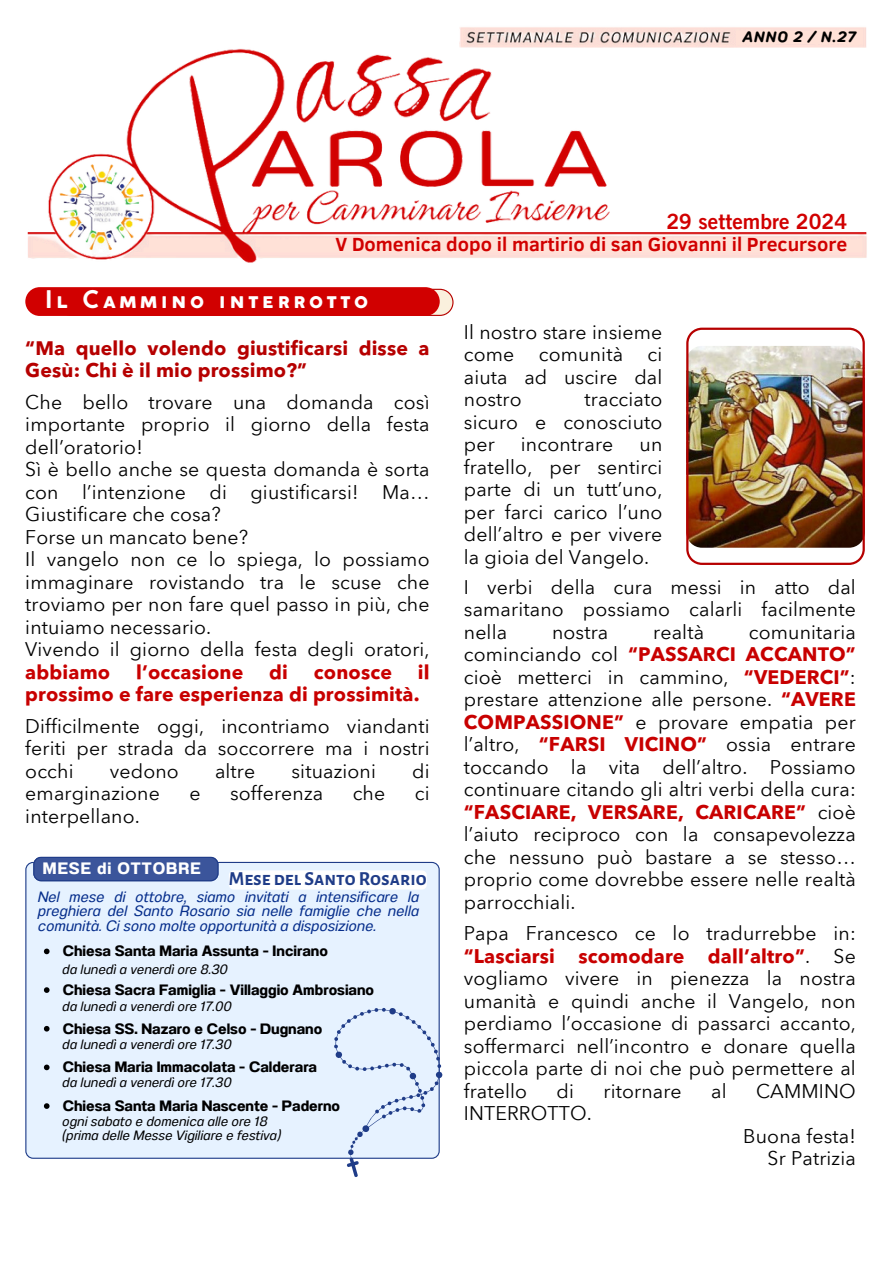
<style>
.page{position:relative;width:894px;height:1264px;background:#fff}
.page>*{position:absolute;margin:0;border:0;box-sizing:border-box;transform-origin:0 0}
.t1{font:700 24px "Coco Gothic Small Caps";letter-spacing:.145em;color:#fff}
.t2{font:21px "Trade Gothic LT Pro Bd 2";color:#d10000}
.t3{font:19.5px/22.5px "Avenir Next Arabic";letter-spacing:.01em;color:#000;text-align:justify}
.t4{font:700 19.5px/22.5px "Avenir Next Arabic";letter-spacing:.01em;color:#b60000}
.t5{font:700 19.5px/22.5px "Avenir Next Arabic";letter-spacing:.01em;color:#c80000}
.t6{font:700 19.5px "Clear Sans";color:#d10000}
.t7{font:700 19.5px "Alegreya Sans SC";color:#1f3c88}
.t8{font:700 16.5px "Anantason";letter-spacing:.06em;color:#fff}
.t9{font:700 15px "Anantason";color:#000}
.t10{font:italic 15px/14.7px "Anantason";color:#052d8b;text-align:justify}
.t11{font:italic 700 15px "TT Rounds Neue";letter-spacing:.05em;color:#000}
.t12{font:italic 13.5px "Anantason";color:#000}
.s1{font-weight:700;color:#c80000}
</style>
<div class="page">
<svg style="left:428px;top:289px;width:25px;height:27px"></svg>
<div style="left:25px;top:287px;width:414px;height:29px;background:#d10000;border-radius:14px"></div>
<img style="left:27px;top:27px;width:840px;height:236px">
<div style="left:25px;top:861px;width:414px;height:297px;background:#e6f2ff"></div>
<svg style="left:33px;top:856px;width:185px;height:25px;background:#40599d"></svg>
<svg style="left:301px;top:984px;width:142px;height:193px;background:#dee9f8"></svg>
<img style="left:686px;top:327px;width:178px;height:238px">
<div style="left:229px;top:870px;width:197px;height:19px;background:#fff;border-radius:5px"></div>
<svg style="left:44px;top:948px;width:6px;height:6px"></svg>
<svg style="left:44px;top:987px;width:6px;height:5px"></svg>
<svg style="left:44px;top:1025px;width:6px;height:6px"></svg>
<svg style="left:44px;top:1064px;width:6px;height:6px"></svg>
<svg style="left:44px;top:1103px;width:6px;height:5px"></svg>
<h2 class="t11" style="left:742px;top:27px;width:115px">ANNO 2 / N.27</h2>
<h2 class="t2" style="left:666px;top:213px;width:182px">29 settembre 2024</h2>
<h1 class="t6" style="left:335px;top:230px;width:513px">V Domenica dopo il martirio di san Giovanni il Precursore</h1>
<h3 class="t1" style="left:45px;top:290px;width:324px">Il Cammino interrotto</h3>
<p class="t4" style="left:25px;top:337px;width:405px">“Ma quello volendo giustificarsi disse a<br>Gesù: Chi è il mio prossimo?”</p>
<h2 class="t3" style="left:25px;top:391px;width:405px;text-align:left">Che bello trovare una domanda così importante proprio il giorno della festa dell’oratorio!<br>Sì è bello anche se questa domanda è sorta con l’intenzione di giustificarsi! Ma…<br>Giustificare che cosa?<br>Forse un mancato bene?<br>Il vangelo non ce lo spiega, lo possiamo immaginare rovistando tra le scuse che troviamo per non fare quel passo in più, che intuiamo necessario.<br>Vivendo il giorno della festa degli oratori, <span class="s1">abbiamo</span></h2>
<p class="t3" style="left:463px;top:321px;width:200px">Il nostro stare insieme come</p>
<p class="t3" style="left:538px;top:343px;width:86px">comunità</p>
<p class="t3" style="left:463px;top:343px;width:200px;text-indent:184px">ci aiuta ad uscire dal nostro</p>
<p class="t3" style="left:463px;top:388px;width:200px;text-indent:121px">tracciato sicuro e conosciuto per</p>
<p class="t3" style="left:521px;top:433px;width:94px">incontrare</p>
<p class="t3" style="left:463px;top:433px;width:200px;text-indent:176px">un fratello, per sentirci parte di un tutt’uno, per farci carico l’uno dell’altro e per vivere la gioia del Vangelo.</p>
<h3 class="t3" style="left:463px;top:575px;width:393px">I verbi della cura messi in atto dal samaritano possiamo calarli facilmente nella</h3>
<h3 class="t3" style="left:552px;top:620px;width:58px">nostra</h3>
<h3 class="t3" style="left:653px;top:620px;width:52px">realtà</h3>
<h3 class="t3" style="left:463px;top:620px;width:393px;text-indent:285px">comunitaria cominciando col <span class="s1">“PASSARCI ACCANTO” </span>cioè metterci in cammino, <span class="s1">“VEDERCI”</span>: prestare attenzione alle persone. <span class="s1">“AVERE COMPASSIONE”</span> e provare empatia per l’altro, <span class="s1">“FARSI VICINO”</span> ossia entrare toccando la vita dell’altro. Possiamo continuare citando gli altri verbi della cura: <span class="s1">“FASCIARE, VERSARE, CARICARE”</span> cioè l’aiuto reciproco con la consapevolezza che nessuno può bastare a se stesso… proprio come dovrebbe essere nelle realtà parrocchiali.</h3>
<h3 class="t3" style="left:463px;top:922px;width:393px">Papa Francesco ce lo tradurrebbe in: <span class="s1">“Lasciarsi scomodare dall’altro”</span>. Se vogliamo vivere in pienezza la nostra umanità e quindi anche il Vangelo, non perdiamo l’occasione di passarci accanto, soffermarci nell’incontro e donare quella piccola parte di noi che può permettere al fratello</h3>
<h2 class="t5" style="left:25px;top:661px;width:405px;text-indent:392px">il prossimo e fare esperienza di prossimità.</h2>
<h3 class="t3" style="left:25px;top:715px;width:405px">Difficilmente oggi, incontriamo viandanti feriti per strada da soccorrere ma i nostri occhi</h3>
<h2 class="t5" style="left:136px;top:661px;width:109px">l’occasione</h2>
<h2 class="t5" style="left:269px;top:661px;width:20px">di</h2>
<h2 class="t5" style="left:314px;top:661px;width:80px">conosce</h2>
<h3 class="t3" style="left:110px;top:760px;width:71px">vedono</h3>
<h3 class="t3" style="left:215px;top:760px;width:42px">altre</h3>
<h3 class="t3" style="left:291px;top:760px;width:86px">situazioni</h3>
<h3 class="t3" style="left:412px;top:760px;width:19px">di</h3>
<h3 class="t3" style="left:25px;top:782px;width:136px">emarginazione</h3>
<h3 class="t3" style="left:189px;top:782px;width:13px">e</h3>
<h3 class="t3" style="left:230px;top:782px;width:95px">sofferenza</h3>
<h3 class="t3" style="left:352px;top:782px;width:34px">che</h3>
<h3 class="t3" style="left:414px;top:782px;width:16px">ci</h3>
<h3 class="t3" style="left:25px;top:805px;width:116px">interpellano.</h3>
<h2 class="t8" style="left:43px;top:858px;width:159px">MESE di OTTOBRE</h2>
<h5 class="t7" style="left:229px;top:869px;width:199px">Mese del Santo Rosario</h5>
<h3 class="t10" style="left:37px;top:889px;width:382px">Nel mese di ottobre, siamo invitati a intensificare la preghiera del Santo Rosario sia nelle famiglie che nella comunità. Ci sono molte opportunità a disposizione.</h3>
<p class="t9" style="left:63px;top:942px;width:267px">Chiesa Santa Maria Assunta - Incirano</p>
<p class="t12" style="left:62px;top:961px;width:167px">da lunedì a venerdì ore 8.30</p>
<p class="t9" style="left:63px;top:981px;width:313px">Chiesa Sacra Famiglia - Villaggio Ambrosiano</p>
<p class="t12" style="left:62px;top:998px;width:171px">da lunedì a venerdì ore 17.00</p>
<p class="t9" style="left:63px;top:1019px;width:261px">Chiesa SS. Nazaro e Celso - Dugnano</p>
<p class="t12" style="left:62px;top:1074px;width:171px">da lunedì a venerdì ore 17.30</p>
<p class="t12" style="left:62px;top:1036px;width:171px">da lunedì a venerdì ore 17.30</p>
<p class="t9" style="left:63px;top:1058px;width:256px">Chiesa Maria Immacolata - Calderara</p>
<p class="t9" style="left:63px;top:1097px;width:279px">Chiesa Santa Maria Nascente - Paderno</p>
<p class="t12" style="left:62px;top:1113px;width:207px">ogni sabato e domenica alle ore 18</p>
<p class="t12" style="left:62px;top:1127px;width:220px">(prima delle Messe Vigiliare e festiva)</p>
<h3 class="t3" style="left:556px;top:1079px;width:19px">di</h3>
<h3 class="t3" style="left:603px;top:1079px;width:80px">ritornare</h3>
<h3 class="t3" style="left:711px;top:1079px;width:17px">al</h3>
<h3 class="t3" style="left:755px;top:1079px;width:101px">CAMMINO</h3>
<h3 class="t3" style="left:463px;top:1102px;width:129px">INTERROTTO.</h3>
<h3 class="t3" style="left:743px;top:1124px;width:114px;text-align:right">Buona festa!<br>Sr Patrizia</h3>
</div>
